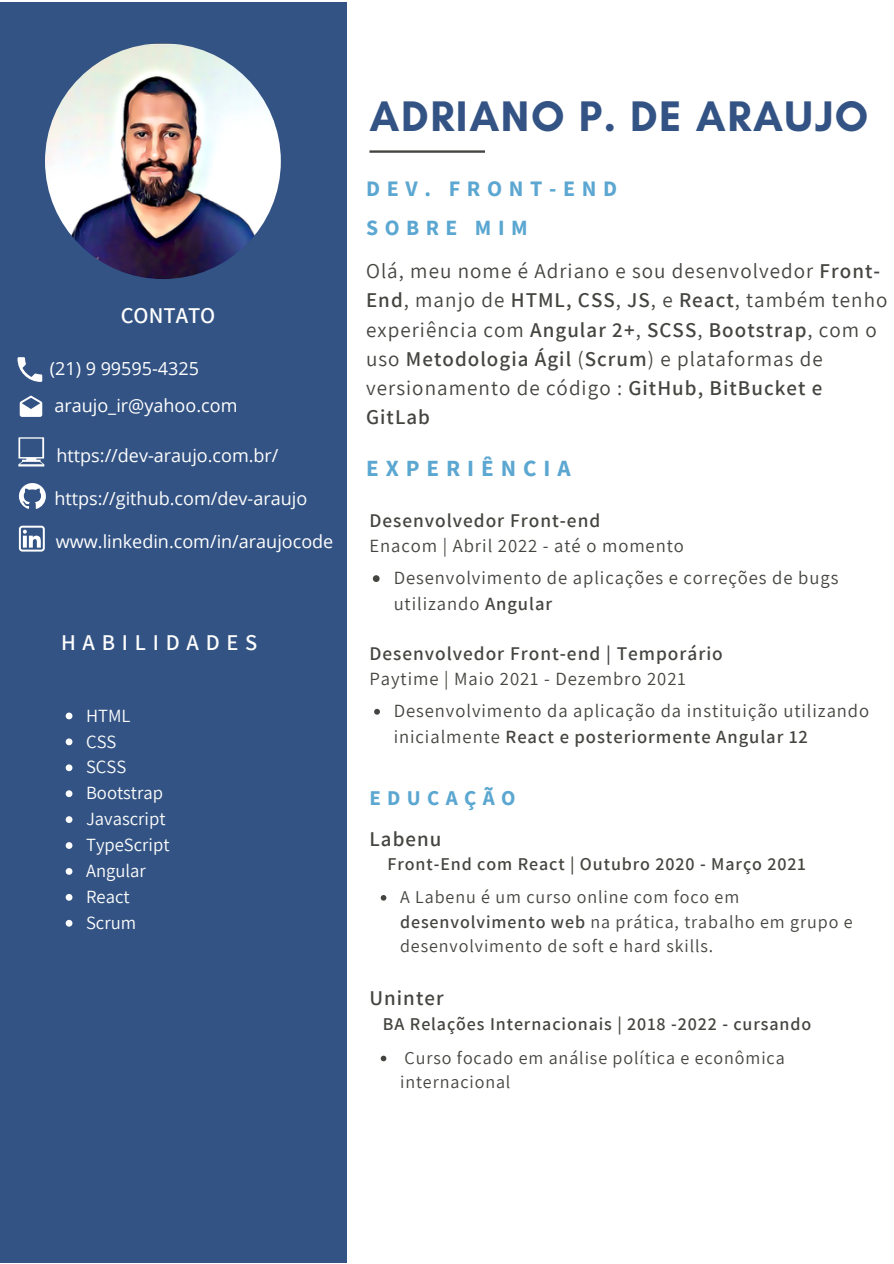
<style>
.page{position:relative;width:894px;height:1264px;background:#fff}
.page>*{position:absolute;margin:0;border:0;box-sizing:border-box;transform-origin:0 0}
.t1{font:700 43.5px "Glacial Indifference";letter-spacing:.035em;color:#335384}
.t2{font:700 23.1px "Source Sans Pro";letter-spacing:.3em;color:#5ba7d1}
.t3{font:600 22.5px "Assistant";letter-spacing:.3em;color:#fdfdfd}
.t4{font:600 22.5px "Assistant";color:#fff}
.t5{font:700 22.05px "Source Sans Pro";letter-spacing:.3em;color:#5ba7d1}
.t6{font:700 21.75px "Source Sans Pro";letter-spacing:.3em;color:#5ba7d1}
.t7{font:21px/29.2px "Assistant";letter-spacing:.05em;color:#444440}
.t8{font:600 21px "Assistant";letter-spacing:.05em;color:#444440}
.t9{font:700 21px "Source Sans Pro";letter-spacing:.3em;color:#5ba7d1}
.t10{font:600 19.35px "Assistant";letter-spacing:.05em;color:#444440}
.t11{font:18.6px/25.7px "Assistant";letter-spacing:.05em;color:#444440}
.t12{font:18.6px/26px "Assistant";color:#fdfdfd}
.t13{font:18px/24.8px "Assistant";letter-spacing:.05em;color:#444440}
.t14{font:600 18px "Assistant";letter-spacing:.05em;color:#444440}
.t15{font:18px "Open Sans";color:#fff}
.t16{font:18px "Open Sans";color:#fdfdfd}
.s1{font-weight:600}
</style>
<div class="page">
<div style="left:0;top:3px;width:346px;height:1259px;background:#335384"></div>
<svg style="left:369px;top:150px;width:116px;height:3px"></svg>
<img style="left:45px;top:43px;width:236px;height:236px;border-radius:50%">
<svg style="left:20px;top:395px;width:22px;height:22px"></svg>
<svg style="left:19px;top:483px;width:27px;height:26px"></svg>
<svg style="left:19px;top:525px;width:26px;height:26px"></svg>
<svg style="left:17px;top:357px;width:25px;height:25px"></svg>
<svg style="left:18px;top:437px;width:26px;height:29px"></svg>
<svg style="left:380px;top:895px;width:6px;height:5px"></svg>
<svg style="left:380px;top:1055px;width:6px;height:6px"></svg>
<svg style="left:66px;top:712px;width:6px;height:7px"></svg>
<svg style="left:66px;top:738px;width:6px;height:7px"></svg>
<svg style="left:66px;top:764px;width:6px;height:7px"></svg>
<svg style="left:66px;top:790px;width:6px;height:7px"></svg>
<svg style="left:66px;top:816px;width:6px;height:7px"></svg>
<svg style="left:66px;top:842px;width:6px;height:6px"></svg>
<svg style="left:66px;top:868px;width:6px;height:6px"></svg>
<svg style="left:66px;top:894px;width:6px;height:6px"></svg>
<svg style="left:66px;top:919px;width:6px;height:7px"></svg>
<svg style="left:374px;top:708px;width:6px;height:6px"></svg>
<svg style="left:373px;top:575px;width:6px;height:7px"></svg>
<p class="t4" style="left:121px;top:300px;width:96px">CONTATO</p>
<p class="t15" style="left:50px;top:355px;width:151px">(21) 9 99595-4325</p>
<p class="t15" style="left:54px;top:392px;width:184px">araujo_ir@yahoo.com</p>
<p class="t16" style="left:56px;top:443px;width:223px">https://dev-araujo.com.br/</p>
<p class="t16" style="left:54px;top:486px;width:254px">https://github.com/dev-araujo</p>
<p class="t15" style="left:56px;top:528px;width:279px">www.linkedin.com/in/araujocode</p>
<p class="t3" style="left:61px;top:627px;width:198px">HABILIDADES</p>
<p class="t12" style="left:86px;top:701px;width:85px">HTML<br>CSS<br>SCSS<br>Bootstrap<br>Javascript<br>TypeScript<br>Angular<br>React<br>Scrum</p>
<h1 class="t1" style="left:369px;top:89px;width:500px">ADRIANO P. DE ARAUJO</h1>
<p class="t5" style="left:366px;top:174px;width:252px">DEV. FRONT-END</p>
<p class="t6" style="left:366px;top:213px;width:163px">SOBRE MIM</p>
<p class="t7" style="left:366px;top:255px;width:523px">Olá, meu nome é Adriano e sou desenvolvedor <span class="s1">Front-End</span>, manjo de <span class="s1">HTML, CSS</span>, <span class="s1">JS</span>, e <span class="s1">React</span>, também tenho experiência com <span class="s1">Angular 2+</span>, <span class="s1">SCSS</span>, <span class="s1">Bootstrap</span>, com o uso <span class="s1">Metodologia Ágil</span> (<span class="s1">Scrum</span>) e plataformas de versionamento de código : <span class="s1">GitHub, BitBucket e GitLab</span></p>
<p class="t2" style="left:366px;top:453px;width:206px">EXPERIÊNCIA</p>
<p class="t10" style="left:369px;top:507px;width:232px">Desenvolvedor Front-end</p>
<p class="t11" style="left:369px;top:532px;width:316px">Enacom | Abril 2022 - até o momento</p>
<p class="t11" style="left:393px;top:564px;width:446px">Desenvolvimento de aplicações e correções de bugs utilizando <span class="s1">Angular</span></p>
<p class="t10" style="left:369px;top:640px;width:355px">Desenvolvedor Front-end | Temporário</p>
<p class="t11" style="left:369px;top:665px;width:318px">Paytime | Maio 2021 - Dezembro 2021</p>
<p class="t11" style="left:393px;top:697px;width:477px">Desenvolvimento da aplicação da instituição utilizando inicialmente <span class="s1">React e posteriormente Angular 12</span></p>
<p class="t9" style="left:369px;top:784px;width:147px">EDUCAÇÃO</p>
<p class="t8" style="left:369px;top:824px;width:73px">Labenu</p>
<p class="t14" style="left:387px;top:852px;width:420px">Front-End com React | Outubro 2020 - Março 2021</p>
<p class="t13" style="left:400px;top:883px;width:454px">A Labenu é um curso online com foco em <span class="s1">desenvolvimento web</span> na prática, trabalho em grupo e desenvolvimento de soft e hard skills.</p>
<p class="t8" style="left:369px;top:983px;width:76px">Uninter</p>
<p class="t14" style="left:383px;top:1011px;width:430px">BA Relações Internacionais | 2018 -2022 - cursando</p>
<p class="t13" style="left:400px;top:1044px;width:386px">Curso focado em análise política e econômica internacional</p>
</div>
